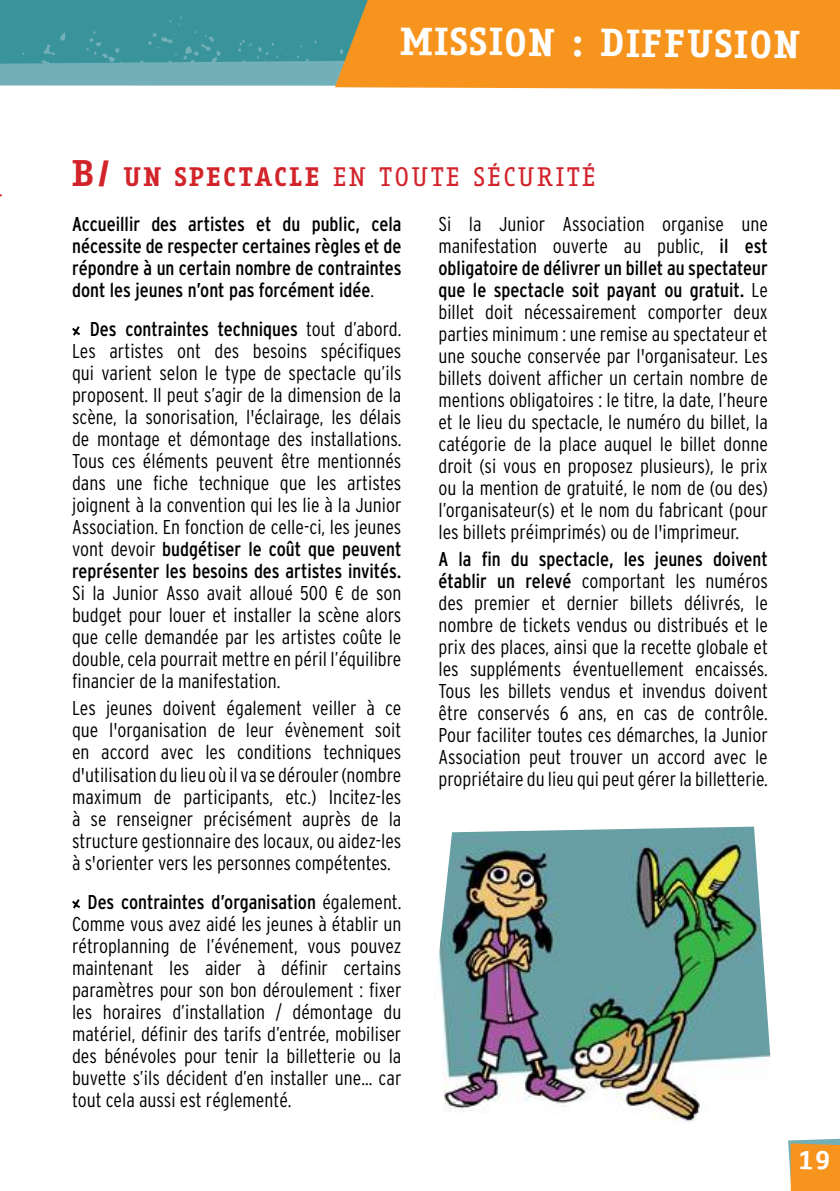
<style>
.page{position:relative;width:840px;height:1191px;background:#fff}
.page>*{position:absolute;margin:0;border:0;box-sizing:border-box;transform-origin:0 0}
.t1{font:700 38px "Fago Office Serif";letter-spacing:.04em;color:#fff}
.t2{font:26px "Fago Office Serif";letter-spacing:.09em;color:#d2232a}
.t3{font:300 condensed 20px/22px "Interstate";color:#000;text-align:justify}
.t4{font:condensed 20px/22px "Interstate";color:#000;text-align:justify}
.s1{font-weight:700;font-size:36px}
.s2{font-weight:700}
.s3{font-weight:300}
.s4{font-weight:400}
</style>
<div class="page">
<div style="left:0;top:0;width:839px;height:86px;background:#73afb7"></div>
<svg style="left:0;top:0;width:23px;height:64px"></svg>
<img style="left:23px;top:0;width:311px;height:64px">
<div style="left:334px;top:0;width:505px;height:89px;background:#f7941e"></div>
<svg style="left:72px;top:326px;width:8px;height:10px"></svg>
<svg style="left:72px;top:899px;width:8px;height:10px"></svg>
<img style="left:438px;top:826px;width:333px;height:296px">
<svg style="left:788px;top:1138px;width:51px;height:53px"></svg>
<h1 class="t1" style="left:400px;top:21px;width:401px">MISSION : DIFFUSION</h1>
<h2 class="t2" style="left:72px;top:163px;width:524px"><span class="s1">B/</span> <span class="s2">UN SPECTACLE</span> EN TOUTE SÉCURITÉ</h2>
<p class="t4" style="left:72px;top:212px;width:331px">Accueillir des artistes et du public, cela nécessite de respecter certaines règles et de répondre à un certain nombre de contraintes dont les jeunes n’ont pas forcément idée<span class="s3">.</span></p>
<p class="t3" style="left:72px;top:317px;width:331px;text-indent:18px"><span class="s4">Des contraintes techniques</span> tout d’abord.<br>Les artistes ont des besoins spécifiques qui varient selon le type de spectacle qu’ils proposent. Il peut s’agir de la dimension de la scène, la sonorisation, l'éclairage, les délais de montage et démontage des installations.<br>Tous ces éléments peuvent être mentionnés dans une fiche technique que les artistes joignent à la convention qui les lie à la Junior Association. En fonction de celle-ci, les jeunes vont devoir <span class="s4">budgétiser le coût que peuvent représenter les besoins des artistes invités.</span></p>
<p class="t3" style="left:72px;top:581px;width:331px">Si la Junior Asso avait alloué 500 € de son budget pour louer et installer la scène alors que celle demandée par les artistes coûte le double, cela pourrait mettre en péril l’équilibre financier de la manifestation.</p>
<p class="t3" style="left:72px;top:697px;width:331px">Les jeunes doivent également veiller à ce que l'organisation de leur évènement soit en accord avec les conditions techniques d'utilisation du lieu où il va se dérouler (nombre maximum de participants, etc.) Incitez-les à se renseigner précisément auprès de la structure gestionnaire des locaux, ou aidez-les à s'orienter vers les personnes compétentes.</p>
<p class="t3" style="left:72px;top:890px;width:331px;text-indent:16px"><span class="s4">Des contraintes d’organisation</span> également.<br>Comme vous avez aidé les jeunes à établir un rétroplanning de l’événement, vous pouvez maintenant les aider à définir certains paramètres pour son bon déroulement : fixer les horaires d’installation / démontage du matériel, définir des tarifs d’entrée, mobiliser des bénévoles pour tenir la billetterie ou la buvette s’ils décident d’en installer une… car tout cela aussi est réglementé.</p>
<p class="t3" style="left:438px;top:212px;width:331px">Si la Junior Association organise une manifestation ouverte au public, <span class="s4">il est obligatoire de délivrer un billet au spectateur que le spectacle soit payant ou gratuit.</span> Le billet doit nécessairement comporter deux parties minimum : une remise au spectateur et une souche conservée par l'organisateur. Les billets doivent afficher un certain nombre de mentions obligatoires : le titre, la date, l’heure et le lieu du spectacle, le numéro du billet, la catégorie de la place auquel le billet donne droit (si vous en proposez plusieurs), le prix ou la mention de gratuité, le nom de (ou des) l’organisateur(s) et le nom du fabricant (pour les billets préimprimés) ou de l'imprimeur.</p>
<p class="t3" style="left:438px;top:548px;width:331px"><span class="s4">A la fin du spectacle, les jeunes doivent établir un relevé</span> comportant les numéros des premier et dernier billets délivrés, le nombre de tickets vendus ou distribués et le prix des places, ainsi que la recette globale et les suppléments éventuellement encaissés.<br>Tous les billets vendus et invendus doivent être conservés 6 ans, en cas de contrôle.<br>Pour faciliter toutes ces démarches, la Junior Association peut trouver un accord avec le propriétaire du lieu qui peut gérer la billetterie.</p>
</div>
